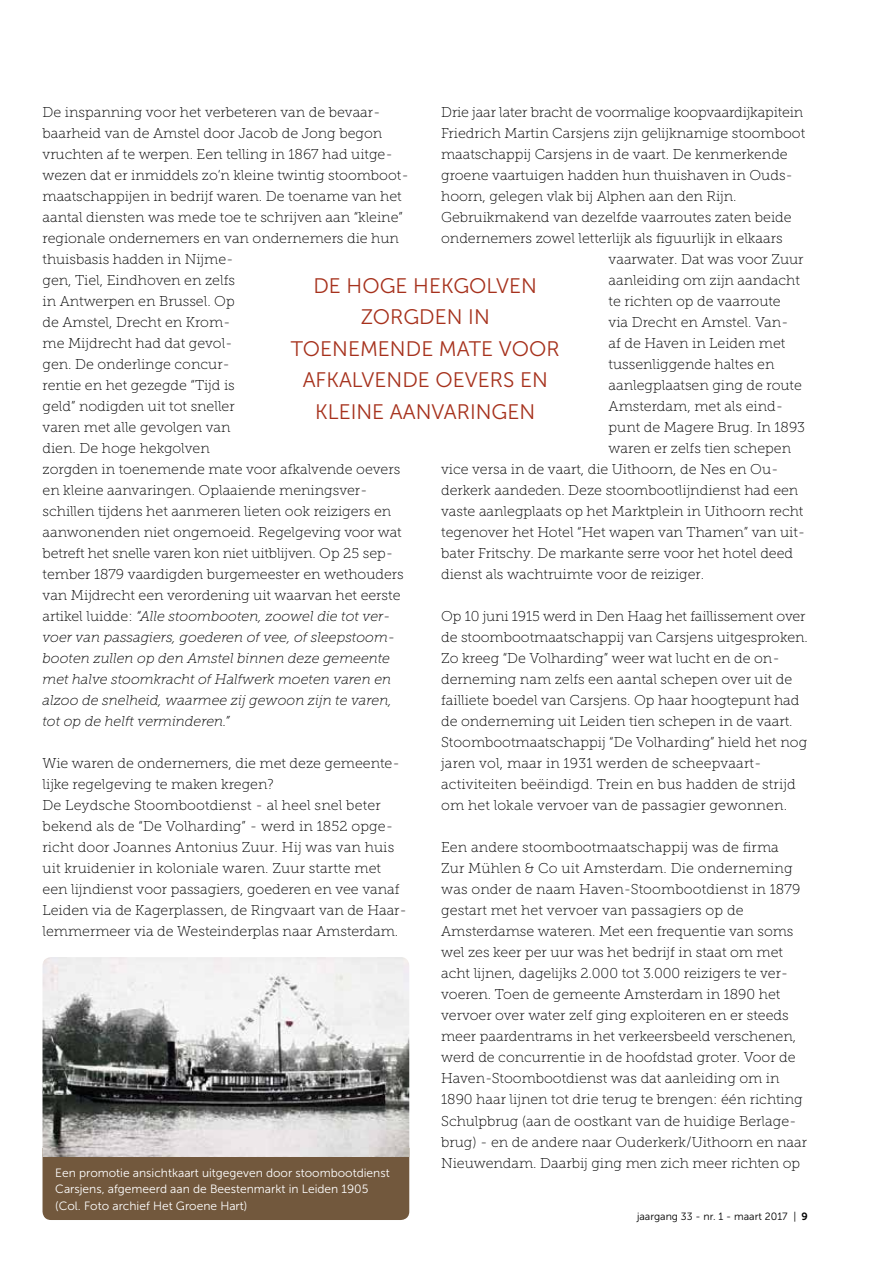
<style>
.page{position:relative;width:893px;height:1263px;background:#fff}
.page>*{position:absolute;margin:0;border:0;box-sizing:border-box;transform-origin:0 0}
.t1{font:21px/31.5px "Museo Sans 300";color:#a6311c;text-align:center}
.t2{font:14.25px/21px "Museo Slab 100";color:#000}
.t3{font:12px/16.5px "Museo Sans 300";color:#fff}
.t4{font:10.5px "Museo Sans 300";color:#000}
.s1{font-style:italic}
.s2{font-family:"Museo Sans 700"}
</style>
<div class="page">
<div style="left:43px;top:1157px;width:366px;height:63px;background:#72583d"></div>
<img style="left:43px;top:957px;width:366px;height:200px">
<p class="t2" style="left:43px;top:102px;width:368px">De inspanning voor het verbeteren van de bevaar&shy;baarheid van de Amstel door Jacob de Jong begon vruchten af te werpen. Een telling in 1867 had uitge&shy;wezen dat er inmiddels zo’n kleine twintig stoomboot&shy;maatschappijen in bedrijf waren. De toename van het aantal diensten was mede toe te schrijven aan “kleine” regionale ondernemers en van ondernemers die hun thuisbasis hadden in Nijme-<br>gen, Tiel, Eindhoven en zelfs<br>in Antwerpen en Brussel. Op<br>de Amstel, Drecht en Krom-<br>me Mijdrecht had dat gevol-<br>gen. De onderlinge concur-<br>rentie en het gezegde “Tijd is<br>geld” nodigden uit tot sneller<br>varen met alle gevolgen van<br>dien. De hoge hekgolven<br>zorgden in toenemende mate voor afkalvende oevers en kleine aanvaringen. Oplaaiende meningsver&shy;schillen tijdens het aanmeren lieten ook reizigers en aanwonenden niet ongemoeid. Regelgeving voor wat betreft het snelle varen kon niet uitblijven. Op 25 sep&shy;tember 1879 vaardigden burgemeester en wethouders van Mijdrecht een verordening uit waarvan het eerste artikel luidde: <span class="s1">“Alle stoombooten, zoowel die tot ver&shy;voer van passagiers, goederen of vee, of sleepstoom&shy;booten zullen op den Amstel binnen deze gemeente met halve stoomkracht of Halfwerk moeten varen en alzoo de snelheid, waarmee zij gewoon zijn te varen, tot op de helft verminderen.”</span></p>
<p class="t2" style="left:43px;top:753px;width:366px">Wie waren de ondernemers, die met deze gemeente&shy;lijke regelgeving te maken kregen?<br>De Leydsche Stoombootdienst - al heel snel beter bekend als de “De Volharding” - werd in 1852 opge&shy;richt door Joannes Antonius Zuur. Hij was van huis uit kruidenier in koloniale waren. Zuur startte met een lijndienst voor passagiers, goederen en vee vanaf Leiden via de Kagerplassen, de Ringvaart van de Haar&shy;lemmermeer via de Westeinderplas naar Amsterdam.</p>
<p class="t2" style="left:441px;top:102px;width:364px">Drie jaar later bracht de voormalige koopvaardijkapitein</p>
<p class="t2" style="left:441px;top:123px;width:365px">Friedrich Martin Carsjens zijn gelijknamige stoomboot</p>
<p class="t2" style="left:441px;top:144px;width:348px">maatschappij Carsjens in de vaart. De kenmerkende</p>
<p class="t2" style="left:441px;top:165px;width:353px">groene vaartuigen hadden hun thuishaven in Ouds-</p>
<p class="t2" style="left:441px;top:186px;width:297px">hoorn, gelegen vlak bij Alphen aan den Rijn.</p>
<p class="t2" style="left:441px;top:207px;width:352px">Gebruikmakend van dezelfde vaarroutes zaten beide</p>
<p class="t2" style="left:441px;top:228px;width:343px">ondernemers zowel letterlijk als figuurlijk in elkaars</p>
<p class="t2" style="left:609px;top:249px;width:196px">vaarwater. Dat was voor Zuur</p>
<p class="t2" style="left:609px;top:270px;width:193px">aanleiding om zijn aandacht</p>
<p class="t2" style="left:609px;top:291px;width:174px">te richten op de vaarroute</p>
<p class="t2" style="left:609px;top:312px;width:182px">via Drecht en Amstel. Van-</p>
<p class="t2" style="left:609px;top:333px;width:178px">af de Haven in Leiden met</p>
<p class="t2" style="left:609px;top:354px;width:167px">tussenliggende haltes en</p>
<p class="t2" style="left:609px;top:375px;width:195px">aanlegplaatsen ging de route</p>
<p class="t2" style="left:609px;top:396px;width:176px">Amsterdam, met als eind-</p>
<p class="t2" style="left:609px;top:417px;width:198px">punt de Magere Brug. In 1893</p>
<p class="t2" style="left:609px;top:438px;width:184px">waren er zelfs tien schepen</p>
<p class="t2" style="left:441px;top:459px;width:339px">vice versa in de vaart, die Uithoorn, de Nes en Ou-</p>
<p class="t2" style="left:441px;top:480px;width:359px">derkerk aandeden. Deze stoombootlijndienst had een</p>
<p class="t2" style="left:441px;top:501px;width:364px">vaste aanlegplaats op het Marktplein in Uithoorn recht</p>
<p class="t2" style="left:441px;top:522px;width:366px">tegenover het Hotel “Het wapen van Thamen” van uit-</p>
<p class="t2" style="left:441px;top:543px;width:353px">bater Fritschy. De markante serre voor het hotel deed</p>
<p class="t2" style="left:441px;top:564px;width:265px">dienst als wachtruimte voor de reiziger.</p>
<p class="t2" style="left:441px;top:606px;width:368px">Op 10 juni 1915 werd in Den Haag het faillissement over de stoombootmaatschappij van Carsjens uitgesproken.<br>Zo kreeg “De Volharding” weer wat lucht en de on&shy;derneming nam zelfs een aantal schepen over uit de failliete boedel van Carsjens. Op haar hoogtepunt had de onderneming uit Leiden tien schepen in de vaart.<br>Stoombootmaatschappij “De Volharding” hield het nog jaren vol, maar in 1931 werden de scheepvaart&shy;activiteiten beëindigd. Trein en bus hadden de strijd om het lokale vervoer van de passagier gewonnen.</p>
<p class="t2" style="left:441px;top:837px;width:367px">Een andere stoombootmaatschappij was de firma<br>Zur Mühlen &amp; Co uit Amsterdam. Die onderneming was onder de naam Haven-Stoombootdienst in 1879 gestart met het vervoer van passagiers op de Amsterdamse wateren. Met een frequentie van soms wel zes keer per uur was het bedrijf in staat om met acht lijnen, dagelijks 2.000 tot 3.000 reizigers te ver&shy;voeren. Toen de gemeente Amsterdam in 1890 het vervoer over water zelf ging exploiteren en er steeds meer paardentrams in het verkeersbeeld verschenen, werd de concurrentie in de hoofdstad groter. Voor de Haven-Stoombootdienst was dat aanleiding om in 1890 haar lijnen tot drie terug te brengen: één richting Schulpbrug (aan de oostkant van de huidige Berlage&shy;brug) - en de andere naar Ouderkerk/Uithoorn en naar Nieuwendam. Daarbij ging men zich meer richten op</p>
<h1 class="t1" style="left:291px;top:270px;width:270px">DE HOGE HEKGOLVEN<br>ZORGDEN IN<br>TOENEMENDE MATE VOOR<br>AFKALVENDE OEVERS EN<br>KLEINE AANVARINGEN</h1>
<p class="t3" style="left:55px;top:1164px;width:336px">Een promotie ansichtkaart uitgegeven door stoombootdienst<br>Carsjens, afgemeerd aan de Beestenmarkt in Leiden 1905 (Col. Foto archief Het Groene Hart)</p>
<p class="t4" style="left:637px;top:1211px;width:172px">jaargang 33 - nr. 1 - maart 2017 | <span class="s2">9</span></p>
</div>
